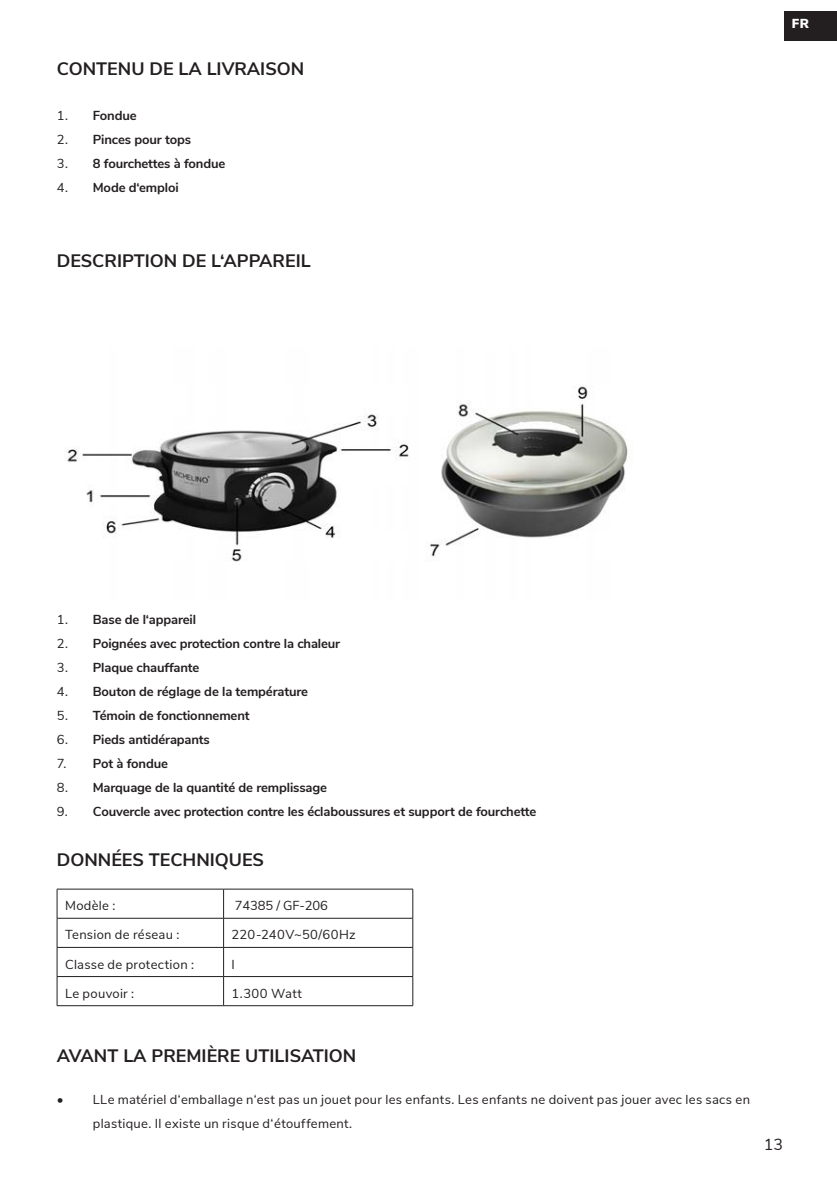
<style>
.page{position:relative;width:837px;height:1194px;background:#fff}
.page>*{position:absolute;margin:0;border:0;box-sizing:border-box;transform-origin:0 0}
.t1{font:700 18px "Nunito Sans";color:#231f20}
.t2{font:16px "Nunito Sans";color:#231f20}
.t3{font:700 13px "Nunito Sans";letter-spacing:-.01em;color:#231f20}
.t4{font:13px/24px "Nunito Sans";letter-spacing:.02em;color:#231f20}
.t5{font:13px "Nunito Sans";letter-spacing:-.01em;color:#231f20}
.t6{font:900 13px "Nunito Sans";color:#fff}
.s1{font-weight:400}
</style>
<div class="page">
<div style="left:784px;top:11px;width:53px;height:29px;background:#231f20"></div>
<img style="left:67px;top:386px;width:561px;height:176px">
<hr style="left:57px;top:889px;width:166px;height:1px;background:#231f20">
<hr style="left:223px;top:889px;width:190px;height:1px;background:#231f20">
<hr style="left:57px;top:918px;width:166px;height:1px;background:#231f20">
<hr style="left:223px;top:918px;width:190px;height:1px;background:#231f20">
<hr style="left:57px;top:947px;width:166px;height:1px;background:#231f20">
<hr style="left:223px;top:947px;width:190px;height:1px;background:#231f20">
<hr style="left:57px;top:976px;width:166px;height:1px;background:#231f20">
<svg style="left:57px;top:889px;width:1px;height:116px"></svg>
<hr style="left:223px;top:976px;width:190px;height:1px;background:#231f20">
<svg style="left:223px;top:889px;width:1px;height:116px"></svg>
<svg style="left:412px;top:889px;width:1px;height:116px"></svg>
<hr style="left:57px;top:1005px;width:166px;height:1px;background:#231f20">
<hr style="left:223px;top:1005px;width:190px;height:1px;background:#231f20">
<h1 class="t1" style="left:57px;top:56px;width:249px">CONTENU DE LA LIVRAISON</h1>
<p class="t3" style="left:57px;top:106px;width:81px"><span class="s1">1.</span> Fondue</p>
<p class="t3" style="left:57px;top:130px;width:136px"><span class="s1">2.</span> Pinces pour tops</p>
<p class="t3" style="left:57px;top:154px;width:170px"><span class="s1">3.</span> 8 fourchettes à fondue</p>
<p class="t3" style="left:57px;top:178px;width:123px"><span class="s1">4.</span> Mode d‘emploi</p>
<h1 class="t1" style="left:57px;top:248px;width:255px">DESCRIPTION DE L‘APPAREIL</h1>
<p class="t6" style="left:792px;top:14px;width:19px">FR</p>
<p class="t3" style="left:57px;top:610px;width:141px"><span class="s1">1.</span> Base de l‘appareil</p>
<p class="t3" style="left:57px;top:634px;width:285px"><span class="s1">2.</span> Poignées avec protection contre la chaleur</p>
<p class="t3" style="left:57px;top:658px;width:144px"><span class="s1">3.</span> Plaque chauffante</p>
<p class="t3" style="left:57px;top:682px;width:253px"><span class="s1">4.</span> Bouton de réglage de la température</p>
<p class="t3" style="left:57px;top:706px;width:194px"><span class="s1">5.</span> Témoin de fonctionnement</p>
<p class="t3" style="left:57px;top:730px;width:155px"><span class="s1">6.</span> Pieds antidérapants</p>
<p class="t3" style="left:57px;top:754px;width:113px"><span class="s1">7.</span> Pot à fondue</p>
<p class="t3" style="left:57px;top:778px;width:272px"><span class="s1">8.</span> Marquage de la quantité de remplissage</p>
<p class="t3" style="left:57px;top:802px;width:481px"><span class="s1">9.</span> Couvercle avec protection contre les éclaboussures et support de fourchette</p>
<h1 class="t1" style="left:57px;top:847px;width:209px">DONNÉES TECHNIQUES</h1>
<p class="t4" style="left:65px;top:893px;width:52px">Modèle :</p>
<p class="t5" style="left:235px;top:896px;width:95px">74385 / GF-206</p>
<p class="t4" style="left:65px;top:922px;width:116px">Tension de réseau :</p>
<p class="t4" style="left:231px;top:922px;width:125px">220-240V~50/60Hz</p>
<p class="t4" style="left:65px;top:951px;width:130px">Classe de protection :</p>
<p class="t4" style="left:231px;top:951px;width:5px">I</p>
<p class="t4" style="left:65px;top:980px;width:71px">Le pouvoir :</p>
<p class="t4" style="left:231px;top:980px;width:72px">1.300 Watt</p>
<h1 class="t1" style="left:57px;top:1043px;width:301px">AVANT LA PREMIÈRE UTILISATION</h1>
<p class="t4" style="left:93px;top:1087px;width:658px;text-indent:-36px">• LLe matériel d‘emballage n‘est pas un jouet pour les enfants. Les enfants ne doivent pas jouer avec les sacs en plastique. Il existe un risque d‘étouffement.</p>
<p class="t2" style="left:764px;top:1132px;width:21px">13</p>
</div>
